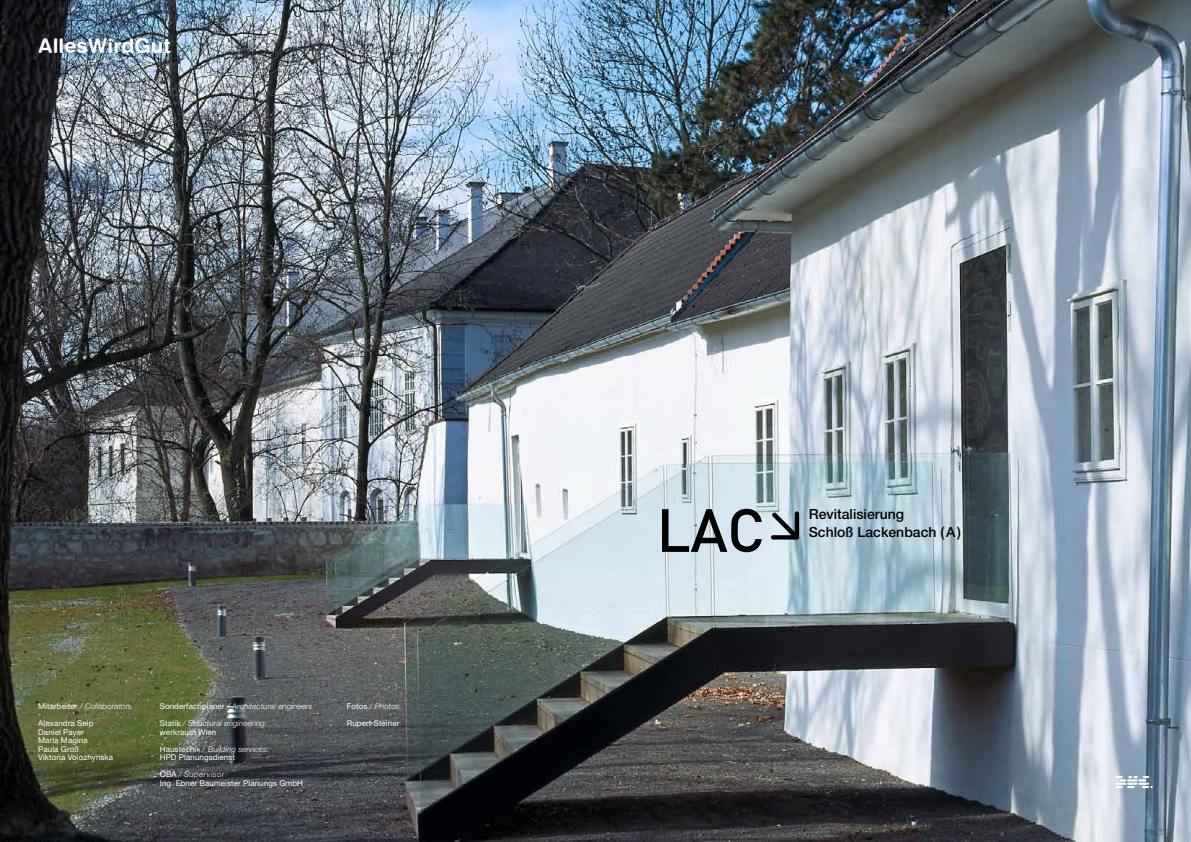
<style>
.page{position:relative;width:1191px;height:842px;background:#fff}
.page>*{position:absolute;margin:0;border:0;box-sizing:border-box;transform-origin:0 0}
.t1{font:60px "DIN Medium";color:#000}
.t2{font:20px "Swiss 721 BT Bold Rounded";color:#fff;scale:1.05 1}
.t3{font:500 14px/18px "Helvetica Neue";color:#000}
.t4{font:8px/17px "Helvetica Neue";letter-spacing:.01em;color:#fff}
.t5{font:italic 300 8px/17px "Helvetica Neue";letter-spacing:.01em;color:#fff}
.s1{font-weight:300;font-style:italic}
.s2{font-weight:400;font-style:normal}
</style>
<div class="page">
<img style="left:0;top:0;width:1191px;height:842px">
<svg style="left:771px;top:511px;width:28px;height:29px"></svg>
<svg style="left:1115px;top:776px;width:37px;height:12px"></svg>
<h2 class="t2" style="left:38px;top:34px;width:128px">AllesWirdGut</h2>
<p class="t4" style="left:38px;top:698px;width:95px">Mitarbeiter <span class="s1">/ Collaborators<br></span>Alexandra Seip</p>
<p class="t4" style="left:38px;top:728px;width:76px;line-height:8.5px">Daniel Payer<br>Maria Magina<br>Paula Groß<br>Viktoria Volozhynska</p>
<p class="t5" style="left:160px;top:698px;width:154px"><span class="s2">Sonderfachplaner</span> / Architectural engineers<br><span class="s2">Statik</span> / Structural engineering:</p>
<p class="t4" style="left:160px;top:723px;width:111px">werkraum Wien<br>Haustechik <span class="s1">/ Building services:</span></p>
<p class="t4" style="left:160px;top:749px;width:77px">HPD Planungsdienst<br>ÖBA <span class="s1">/ Supervisor</span></p>
<p class="t4" style="left:160px;top:774px;width:145px">Ing. Ebner Baumeister Planungs GmbH</p>
<p class="t4" style="left:347px;top:698px;width:54px">Fotos <span class="s1">/ Photos<br></span>Rupert Steiner</p>
<h1 class="t1" style="left:656px;top:492px;width:110px">LAC</h1>
<h3 class="t3" style="left:809px;top:505px;width:154px">Revitalisierung<br>Schloß Lackenbach (A)</h3>
</div>
